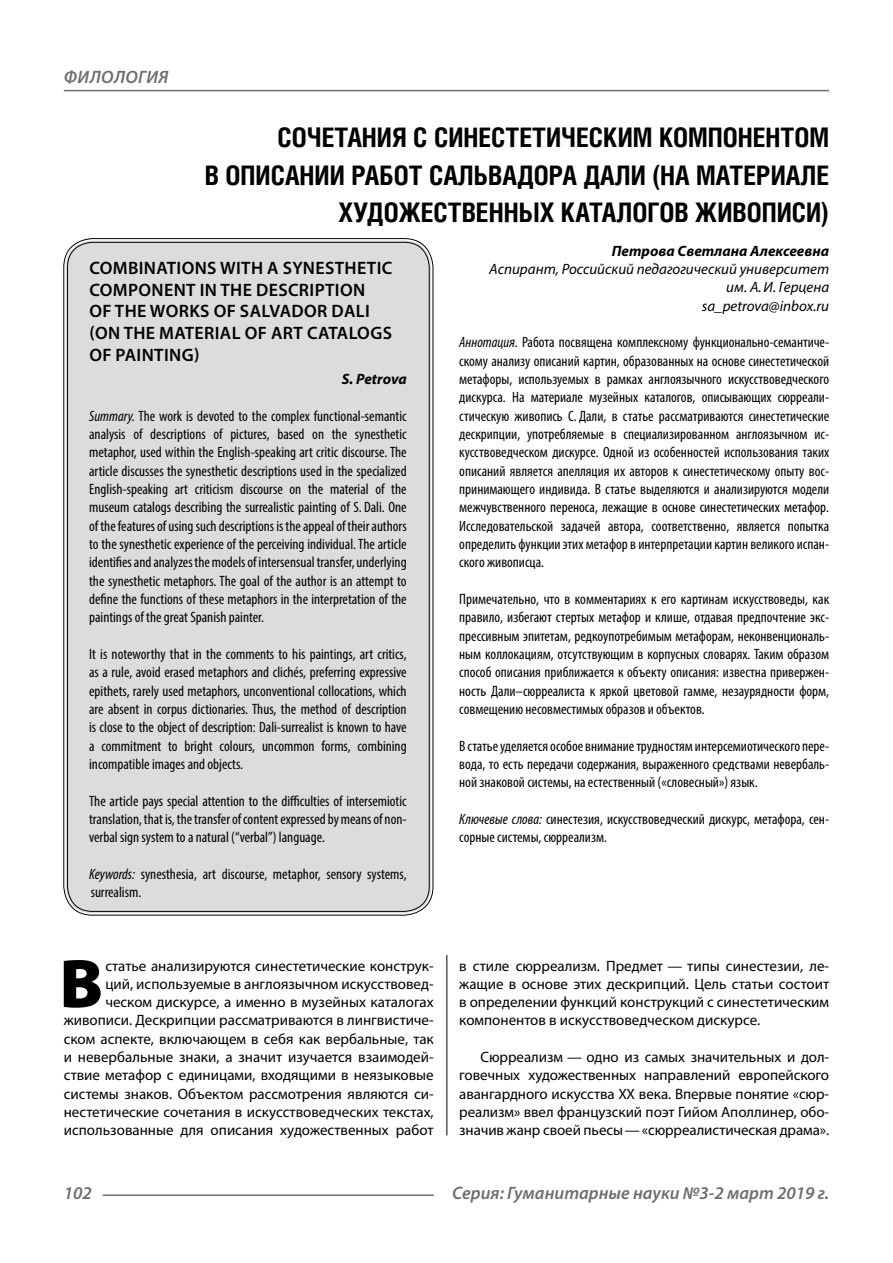
<style>
.page{position:relative;width:893px;height:1263px;background:#fff}
.page>*{position:absolute;margin:0;border:0;box-sizing:border-box;transform-origin:0 0}
.Bukvica{font:900 69.3px "Myriad Pro";color:#000}
.Header{font:700 27px/37.5px "Helios Cond";color:#000;text-align:right}
.Header-eng{font:600 18px/21.6px "Myriad Pro";letter-spacing:.02em;color:#000}
.t1{font:italic 600 18px "Myriad Pro";color:#6e6e6e}
.Annotation-rus{font:condensed 15px/18.3px "Myriad Pro";color:#000;text-align:justify}
.Annotation-eng{font:condensed 15px/18.3px "Myriad Pro";color:#000;text-align:justify}
.Bukvica-2{font:15px/18.3px "Myriad Pro";color:#000;text-align:right}
.Normal{font:15px/18.3px "Myriad Pro";letter-spacing:-.005em;color:#000;text-align:justify}
.Author-doc{font:italic 15px/18.3px "Myriad Pro";color:#000;text-align:right}
.Author{font:italic 700 15px "Myriad Pro";color:#000}
.Author-email{font:italic 15px "Myriad Pro";color:#000}
.Author-eng{font:italic 700 15px "Myriad Pro";letter-spacing:-.005em;color:#000}
.s1{font-style:italic}
</style>
<div class="page">
<hr style="left:446px;top:128px;width:1px;height:1007px;background:#000">
<div style="left:43px;top:0;width:786px;height:955px;background:#fff"></div>
<div style="left:66px;top:240px;width:365px;height:673px;background:#dcdcdc;border-radius:27px"></div>
<hr style="left:103px;top:1194px;width:331px;height:2px;background:#6e6e6e">
<hr style="left:64px;top:90px;width:765px;height:1px;background:#6e6e6e">
<p class="t1" style="left:64px;top:66px;width:26px">Филология</p>
<p class="Header" style="left:205px;top:118px;width:626px">СОЧЕТАНИЯ С СИНЕСТЕТИЧЕСКИМ КОМПОНЕНТОМ<br>В ОПИСАНИИ РАБОТ САЛЬВАДОРА ДАЛИ (НА МАТЕРИАЛЕ<br>ХУДОЖЕСТВЕННЫХ КАТАЛОГОВ ЖИВОПИСИ)</p>
<p class="Author" style="left:612px;top:241px;width:219px">Петрова Светлана Алексеевна</p>
<p class="Author-doc" style="left:489px;top:260px;width:341px">Аспирант, Российский педагогический университет им. А.И. Герцена</p>
<p class="Author-email" style="left:702px;top:296px;width:129px">sa_petrova@inbox.ru</p>
<p class="Annotation-rus" style="left:459px;top:333px;width:371px"><span class="s1">Аннотация.</span> Работа посвящена комплексному функционально-семантиче&shy;скому анализу описаний картин, образованных на основе синестетической метафоры, используемых в рамках англоязычного искусствоведческого дискурса. На материале музейных каталогов, описывающих сюрреали&shy;стическую живопись С. Дали, в статье рассматриваются синестетические дескрипции, употребляемые в специализированном англоязычном ис&shy;кусствоведческом дискурсе. Одной из особенностей использования таких описаний является апелляция их авторов к синестетическому опыту вос&shy;принимающего индивида. В статье выделяются и анализируются модели межчувственного переноса, лежащие в основе синестетических метафор.<br>Исследовательской задачей автора, соответственно, является попытка определить функции этих метафор в интерпретации картин великого испан&shy;ского живописца.</p>
<p class="Annotation-rus" style="left:459px;top:590px;width:371px">Примечательно, что в комментариях к его картинам искусствоведы, как правило, избегают стертых метафор и клише, отдавая предпочтение экс&shy;прессивным эпитетам, редкоупотребимым метафорам, неконвенциональ&shy;ным коллокациям, отсутствующим в корпусных словарях. Таким образом способ описания приближается к объекту описания: известна привержен&shy;ность Дали–сюрреалиста к яркой цветовой гамме, незаурядности форм, совмещению несовместимых образов и объектов.</p>
<p class="Annotation-rus" style="left:459px;top:736px;width:371px">В статье уделяется особое внимание трудностям интерсемиотического пере&shy;вода, то есть передачи содержания, выраженного средствами невербаль&shy;ной знаковой системы, на естественный («словесный») язык.</p>
<p class="Annotation-rus" style="left:459px;top:810px;width:371px"><span class="s1">Ключевые слова:</span> синестезия, искусствоведческий дискурс, метафора, сен&shy;сорные системы, сюрреализм.</p>
<p class="Header-eng" style="left:89px;top:257px;width:304px">COMBINATIONS WITH A SYNESTHETIC<br>COMPONENT IN THE DESCRIPTION<br>OF THE WORKS OF SALVADOR DALI (ON THE MATERIAL OF ART CATALOGS<br>OF PAINTING)</p>
<p class="Author-eng" style="left:342px;top:369px;width:66px">S. Petrova</p>
<p class="Annotation-eng" style="left:89px;top:406px;width:319px"><span class="s1">Summary.</span> The work is devoted to the complex functional-semantic analysis of descriptions of pictures, based on the synesthetic metaphor, used within the English-speaking art critic discourse. The article discusses the synesthetic descriptions used in the specialized English-speaking art criticism discourse on the material of the museum catalogs describing the surrealistic painting of S. Dali. One of the features of using such descriptions is the appeal of their authors to the synesthetic experience of the perceiving individual. The article identifies and analyzes the models of intersensual transfer, underlying the synesthetic metaphors. The goal of the author is an attempt to define the functions of these metaphors in the interpretation of the paintings of the great Spanish painter.</p>
<p class="Annotation-eng" style="left:89px;top:645px;width:319px">It is noteworthy that in the comments to his paintings, art critics, as a rule, avoid erased metaphors and clichés, preferring expressive epithets, rarely used metaphors, unconventional collocations, which are absent in corpus dictionaries. Thus, the method of description is close to the object of description: Dali-surrealist is known to have a commitment to bright colours, uncommon forms, combining incompatible images and objects.</p>
<p class="Annotation-eng" style="left:89px;top:791px;width:319px">The article pays special attention to the difficulties of intersemiotic translation, that is, the transfer of content expressed by means of non&shy;verbal sign system to a natural (“verbal”) language.</p>
<p class="Annotation-eng" style="left:89px;top:864px;width:319px"><span class="s1">Keywords:</span> synesthesia, art discourse, metaphor, sensory systems, surrealism.</p>
<p class="Bukvica" style="left:59px;top:937px;width:45px">В</p>
<p class="Bukvica-2" style="left:64px;top:956px;width:371px">статье анализируются синестетические конструк-<br>ций, используемые в англоязычном искусствовед&shy;ческом дискурсе, а именно в музейных каталогах живописи. Дескрипции рассматриваются в лингвистиче&shy;ском аспекте, включающем в себя как вербальные, так и невербальные знаки, а значит изучается взаимодей&shy;ствие метафор с единицами, входящими в неязыковые системы знаков. Объектом рассмотрения являются си&shy;нестетические сочетания в искусствоведческих текстах, использованные для описания художественных работ</p>
<p class="Bukvica-2" style="left:459px;top:956px;width:371px;text-align:justify">в стиле сюрреализм. Предмет — типы синестезии, ле&shy;жащие в основе этих дескрипций. Цель статьи состоит в определении функций конструкций с синестетическим компонентов в искусствоведческом дискурсе.</p>
<p class="Normal" style="left:459px;top:1048px;width:371px;text-indent:21px">Сюрреализм — одно из самых значительных и дол&shy;говечных художественных направлений европейского авангардного искусства XX века. Впервые понятие «сюр&shy;реализм» ввел французский поэт Гийом Аполлинер, обо&shy;значив жанр своей пьесы—«сюрреалистическая драма».</p>
<p class="t1" style="left:64px;top:1182px;width:30px">102</p>
<p class="t1" style="left:452px;top:1182px;width:378px">Серия: Гуманитарные науки №3-2 март 2019 г.</p>
</div>
